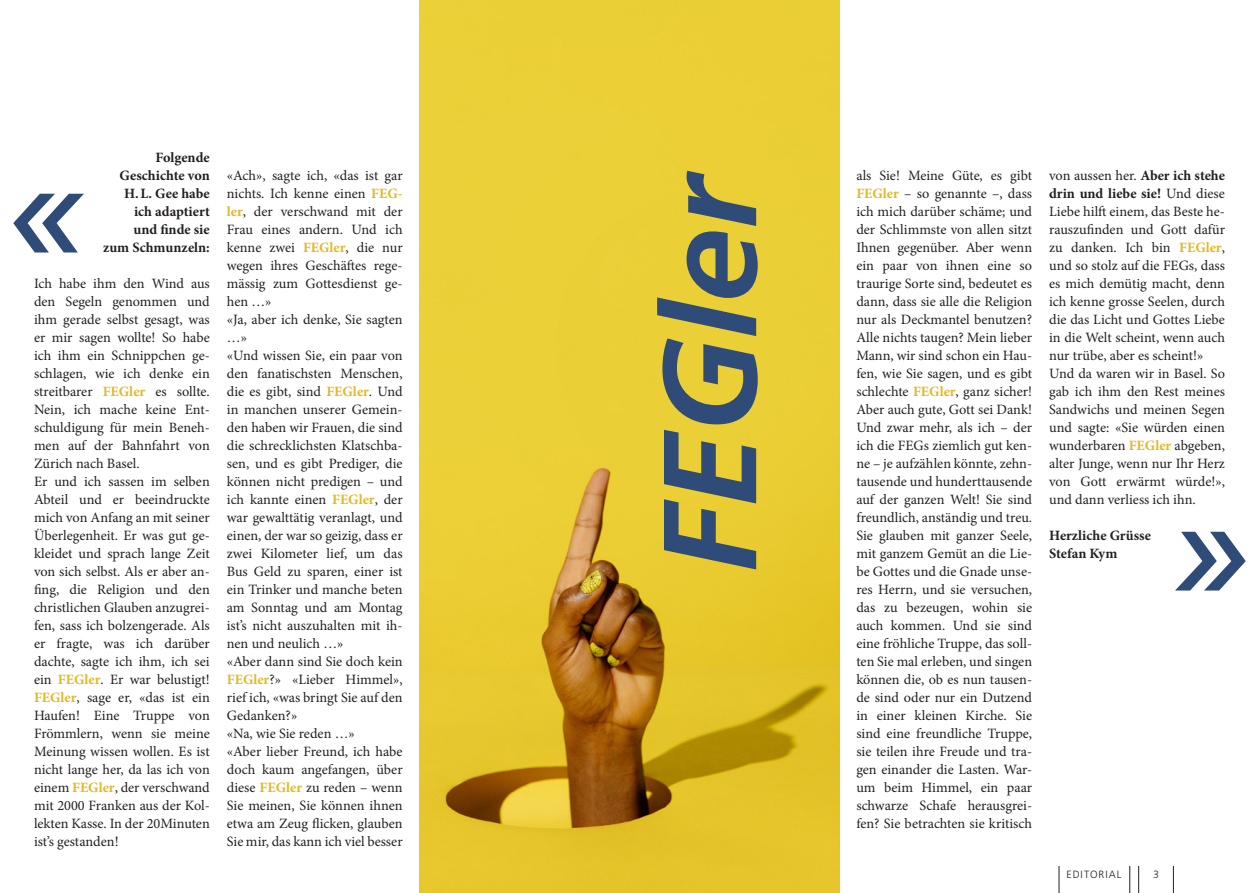
<style>
.page{position:relative;width:1259px;height:893px;background:#fff}
.page>*{position:absolute;margin:0;border:0;box-sizing:border-box;transform-origin:0 0}
.t1{font:italic 145.5px "Frutiger";color:#2f4c79}
.t2{font:italic 700 132px "Frutiger";color:#2f4c79}
.t3{font:14.25px/18px "Minion Pro";color:#231f20}
.t4{font:700 14.25px/18px "Minion Pro";color:#231f20;text-align:right}
.t5{font:300 10.5px "Frutiger";letter-spacing:.095em;color:#231f20}
.s1{font-weight:700;color:#e2b824}
.s2{font-weight:700}
</style>
<div class="page">
<img style="left:420px;top:0;width:419px;height:893px">
<svg style="left:1173px;top:866px;width:1px;height:27px"></svg>
<svg style="left:1129px;top:866px;width:1px;height:27px"></svg>
<svg style="left:1138px;top:866px;width:1px;height:27px"></svg>
<svg style="left:1058px;top:866px;width:1px;height:27px"></svg>
<h1 class="t1" style="left:7px;top:127px;width:82px">«</h1>
<p class="t4" style="left:103px;top:148px;width:108px">Folgende<br>Geschichte von<br>H.L. Gee habe ich adaptiert<br>und finde sie<br>zum Schmunzeln:</p>
<p class="t3" style="left:34px;top:275px;width:177px">Ich habe ihm den Wind aus den Segeln genommen und ihm gerade selbst gesagt, was er mir sagen wollte! So habe ich ihm ein Schnippchen ge&shy;schlagen, wie ich denke ein streitbarer <span class="s1">FEGler</span> es sollte.<br>Nein, ich mache keine Ent&shy;schuldigung für mein Beneh&shy;men auf der Bahnfahrt von<br>Zürich nach Basel.<br>Er und ich sassen im selben<br>Abteil und er beeindruckte mich von Anfang an mit seiner<br>Überlegenheit. Er was gut ge&shy;kleidet und sprach lange Zeit von sich selbst. Als er aber an&shy;fing, die Religion und den christlichen Glauben anzugrei&shy;fen, sass ich bolzengerade. Als er fragte, was ich darüber dachte, sagte ich ihm, ich sei ein <span class="s1">FEGler</span>. Er war belustigt!<br><span class="s1">FEGler</span>, sage er, «das ist ein<br>Haufen! Eine Truppe von<br>Frömmlern, wenn sie meine<br>Meinung wissen wollen. Es ist nicht lange her, da las ich von einem <span class="s1">FEGler</span>, der verschwand mit 2000 Franken aus der Kol&shy;lekten Kasse. In der 20Minuten ist’s gestanden!</p>
<p class="t3" style="left:227px;top:166px;width:177px">«Ach», sagte ich, «das ist gar nichts. Ich kenne einen <span class="s1">FEG&shy;ler</span>, der verschwand mit der<br>Frau eines andern. Und ich kenne zwei <span class="s1">FEGler</span>, die nur wegen ihres Geschäftes rege&shy;mässig zum Gottesdienst ge&shy;hen …»<br>«Ja, aber ich denke, Sie sagten …»<br>«Und wissen Sie, ein paar von den fanatischsten Menschen, die es gibt, sind <span class="s1">FEGler</span>. Und in manchen unserer Gemein&shy;den haben wir Frauen, die sind die schrecklichsten Klatschba&shy;sen, und es gibt Prediger, die können nicht predigen – und ich kannte einen <span class="s1">FEGler</span>, der war gewalttätig veranlagt, und einen, der war so geizig, dass er zwei Kilometer lief, um das<br>Bus Geld zu sparen, einer ist ein Trinker und manche beten am Sonntag und am Montag ist’s nicht auszuhalten mit ih&shy;nen und neulich …»<br>«Aber dann sind Sie doch kein<br><span class="s1">FEGler</span>?» «Lieber Himmel», rief ich, «was bringt Sie auf den<br>Gedanken?»<br>«Na, wie Sie reden …»<br>«Aber lieber Freund, ich habe doch kaum angefangen, über diese <span class="s1">FEGler</span> zu reden – wenn<br>Sie meinen, Sie können ihnen etwa am Zeug flicken, glauben<br>Sie mir, das kann ich viel besser</p>
<p class="t3" style="left:856px;top:166px;width:177px;text-align:justify">als Sie! Meine Güte, es gibt <span class="s1">FEGler</span> – so genannte –, dass ich mich darüber schäme; und der Schlimmste von allen sitzt Ihnen gegenüber. Aber wenn ein paar von ihnen eine so traurige Sorte sind, bedeutet es dann, dass sie alle die Religion nur als Deckmantel benutzen?<br>Alle nichts taugen? Mein lieber Mann, wir sind schon ein Hau&shy;fen, wie Sie sagen, und es gibt schlechte <span class="s1">FEGler</span>, ganz sicher!<br>Aber auch gute, Gott sei Dank!<br>Und zwar mehr, als ich – der ich die FEGs ziemlich gut ken&shy;ne – je aufzählen könnte, zehn&shy;tausende und hunderttausende auf der ganzen Welt! Sie sind freundlich, anständig und treu.<br>Sie glauben mit ganzer Seele, mit ganzem Gemüt an die Lie&shy;be Gottes und die Gnade unse&shy;res Herrn, und sie versuchen, das zu bezeugen, wohin sie auch kommen. Und sie sind eine fröhliche Truppe, das soll&shy;ten Sie mal erleben, und singen können die, ob es nun tausen&shy;de sind oder nur ein Dutzend in einer kleinen Kirche. Sie sind eine freundliche Truppe, sie teilen ihre Freude und tra&shy;gen einander die Lasten. War&shy;um beim Himmel, ein paar schwarze Schafe herausgrei&shy;fen? Sie betrachten sie kritisch</p>
<p class="t3" style="left:1049px;top:166px;width:177px">von aussen her. <span class="s2">Aber ich stehe drin und liebe sie!</span> Und diese<br>Liebe hilft einem, das Beste he&shy;rauszufinden und Gott dafür zu danken. Ich bin <span class="s1">FEGler</span>, und so stolz auf die FEGs, dass es mich demütig macht, denn ich kenne grosse Seelen, durch die das Licht und Gottes Liebe in die Welt scheint, wenn auch nur trübe, aber es scheint!»<br>Und da waren wir in Basel. So gab ich ihm den Rest meines<br>Sandwichs und meinen Segen und sagte: «Sie würden einen wunderbaren <span class="s1">FEGler</span> abgeben, alter Junge, wenn nur Ihr Herz von Gott erwärmt würde!», und dann verliess ich ihn.</p>
<h2 class="t2" style="left:633px;top:574px;width:404px;rotate:-90deg">FEGler</h2>
<p class="t4" style="left:1049px;top:526px;width:103px">Herzliche Grüsse</p>
<h1 class="t1" style="left:1168px;top:465px;width:82px">»</h1>
<p class="t4" style="left:1049px;top:544px;width:70px">Stefan Kym</p>
<p class="t5" style="left:1066px;top:868px;width:56px">EDITORIAL</p>
<p class="t5" style="left:1153px;top:868px;width:7px">3</p>
</div>
